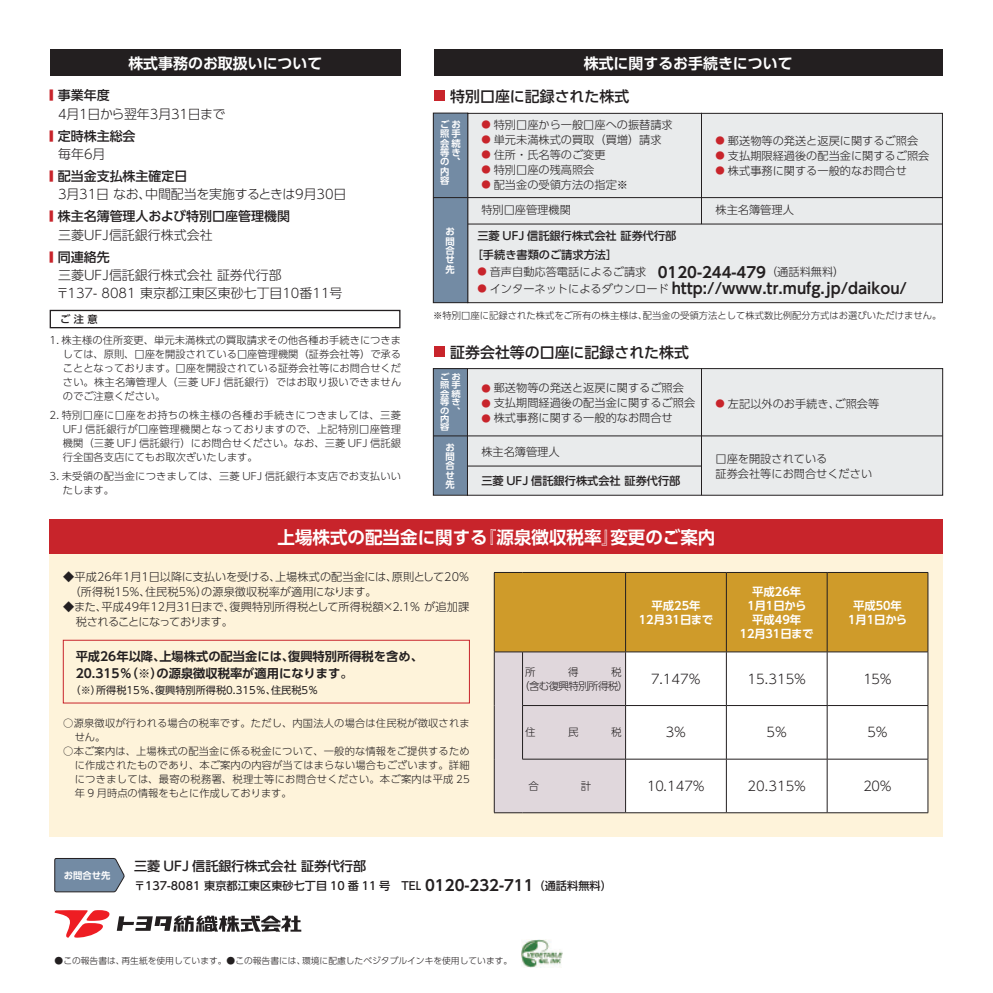
<style>
.page{position:relative;width:993px;height:993px;background:#fff}
.page>*{position:absolute;margin:0;border:0;box-sizing:border-box;transform-origin:0 0}
.t1{font:700 17.5px "UD Shin Go Pro De";color:#fff}
.t2{font:700 14.88px "UD Shin Go Pro De";color:#231f20}
.t3{font:500 14.88px "UD Shin Go Pro";color:#231f20}
.t4{font:700 14.88px "UD Shin Go Pro De";color:#fff}
.t5{font:300 13.12px "UD Shin Go Pro";color:#231f20}
.t6{font:500 13.12px "UD Shin Go Pro";color:#231f20}
.t7{font:300 12.95px/18.4px "UD Shin Go Pro";letter-spacing:-.02em;color:#231f20}
.t8{font:300 12.95px/18.4px "UD Shin Go Pro";color:#231f20}
.t9{font:500 12.95px/18.4px "UD Shin Go Pro";color:#231f20}
.t10{font:700 12.25px/17.5px "UD Shin Go Pro De";color:#231f20}
.t11{font:700 11.38px/14px "UD Shin Go Pro De";letter-spacing:-.01em;color:#fff;text-align:center}
.t12{font:700 11.38px/14px "UD Shin Go Pro De";letter-spacing:-.08em;color:#fff;text-align:center}
.t13{font:300 11.2px/14.9px "UD Shin Go Pro";color:#231f20}
.t14{font:500 11.2px "UD Shin Go Pro";color:#231f20}
.t15{font:300 10.5px/14px "UD Shin Go Pro";letter-spacing:-.06em;color:#231f20}
.t16{font:300 10.33px/14px "UD Shin Go Pro";letter-spacing:.015em;color:#231f20;text-align:justify}
.t17{font:500 10.33px "UD Shin Go Pro";color:#231f20}
.t18{font:10.15px "UD Shin Go Pro";color:#231f20}
.t19{font:300 9.28px "UD Shin Go Pro";color:#231f20}
.t20{font:700 9.28px/9.3px "UD Shin Go Pro De";color:#fff;text-align:justify}
.t21{font:300 8.75px "UD Shin Go Pro";color:#231f20}
.t22{font:700 8.4px/8.4px "UD Shin Go Pro De";color:#fff;scale:1.11 1}
.s1{font-weight:500;color:#c8242b}
.s2{font-weight:500}
.s3{color:#c8242b}
.s4{font-weight:300}
.s5{font-size:9.28px;color:#c8242b}
.s6{font-family:"UD Shin Go Pro De";font-weight:700;font-size:14.88px}
.s7{font-family:"UD Shin Go Pro";font-weight:300;font-size:9.28px;color:#c8242b}
.s8{font-family:"UD Shin Go Pro";font-weight:300;font-size:11.2px}
</style>
<div class="page">
<div style="left:50px;top:552px;width:893px;height:284px;background:#fef3da"></div>
<div style="left:467px;top:113px;width:475px;height:189px;background:#e9ebec"></div>
<div style="left:467px;top:113px;width:475px;height:190px;border:1px solid #231f20"></div>
<div style="left:467px;top:368px;width:475px;height:127px;background:#e9ebec"></div>
<div style="left:467px;top:368px;width:475px;height:127px;border:1px solid #231f20"></div>
<div style="left:50px;top:50px;width:350px;height:26px;background:#231f20"></div>
<div style="left:50px;top:518px;width:893px;height:35px;background:#c8242b"></div>
<div style="left:63px;top:639px;width:406px;height:64px;border:1px solid #c8242b"></div>
<div style="left:433px;top:50px;width:509px;height:26px;background:#231f20"></div>
<div style="left:50px;top:310px;width:350px;height:18px;border:1px solid #231f20"></div>
<div style="left:434px;top:91px;width:10px;height:10px;background:#c8242b"></div>
<div style="left:434px;top:346px;width:10px;height:10px;background:#c8242b"></div>
<hr style="left:701px;top:113px;width:1px;height:111px;background:#231f20">
<hr style="left:701px;top:368px;width:1px;height:127px;background:#231f20">
<hr style="left:467px;top:197px;width:475px;height:1px;background:#231f20">
<hr style="left:467px;top:435px;width:475px;height:1px;background:#231f20">
<hr style="left:467px;top:224px;width:475px;height:1px;background:#231f20">
<hr style="left:467px;top:465px;width:234px;height:1px;background:#231f20">
<div style="left:433px;top:113px;width:34px;height:189px;background:#738ba4"></div>
<div style="left:433px;top:113px;width:35px;height:190px;border:1px solid #231f20"></div>
<div style="left:433px;top:368px;width:34px;height:127px;background:#738ba4"></div>
<div style="left:433px;top:368px;width:34px;height:127px;border:1px solid #231f20"></div>
<svg style="left:54px;top:858px;width:70px;height:33px;background:#768ba1"></svg>
<hr style="left:433px;top:197px;width:34px;height:1px;background:#231f20">
<hr style="left:433px;top:435px;width:34px;height:1px;background:#231f20">
<svg style="left:117px;top:915px;width:184px;height:16px"></svg>
<svg style="left:54px;top:910px;width:56px;height:27px"></svg>
<img style="left:521px;top:939px;width:41px;height:28px">
<hr style="left:927px;top:572px;width:1px;height:79px;background:#231f20">
<hr style="left:927px;top:652px;width:1px;height:53px;background:#231f20">
<hr style="left:927px;top:705px;width:1px;height:53px;background:#231f20">
<hr style="left:927px;top:759px;width:1px;height:53px;background:#231f20">
<svg style="left:494px;top:572px;width:433px;height:241px;background:#e3d0ad"></svg>
<hr style="left:522px;top:812px;width:103px;height:1px;background:#231f20">
<hr style="left:625px;top:812px;width:101px;height:1px;background:#231f20">
<hr style="left:726px;top:812px;width:100px;height:1px;background:#231f20">
<hr style="left:826px;top:812px;width:101px;height:1px;background:#231f20">
<h2 class="t4" style="left:128px;top:51px;width:195px">株式事務のお取扱いについて</h2>
<h2 class="t4" style="left:583px;top:51px;width:210px">株式に関するお手続きについて</h2>
<p class="t7" style="left:58px;top:86px;width:169px;text-indent:-8px"><span class="s1">■</span> <span class="s2">事業年度<br></span>4月1日から翌年3月31日まで</p>
<p class="t9" style="left:58px;top:126px;width:79px;text-indent:-8px"><span class="s3">■</span> 定時株主総会<span class="s4">毎年6月</span></p>
<p class="t7" style="left:58px;top:166px;width:289px;text-indent:-8px"><span class="s1">■</span> <span class="s2">配当金支払株主確定日<br></span>3月31日 なお、中間配当を実施するときは9月30日</p>
<p class="t9" style="left:58px;top:207px;width:233px;text-indent:-8px"><span class="s3">■</span> 株主名簿管理人および特別口座管理機関<span class="s4">三菱ＵＦＪ信託銀行株式会社</span></p>
<p class="t8" style="left:56px;top:247px;width:288px;text-indent:-7px"><span class="s1">■</span> <span class="s2">同連絡先<br></span>三菱UFJ信託銀行株式会社 証券代行部<br>〒137- 8081 東京都江東区東砂七丁目10番11号</p>
<p class="t17" style="left:60px;top:311px;width:39px">ご 注 意</p>
<p class="t16" style="left:63px;top:332px;width:340px;text-indent:-13px">1. 株主様の住所変更、単元未満株式の買取請求その他各種お手続きにつきましては、原則、口座を開設されている口座管理機関（証券会社等）で承ることとなっております。口座を開設されている証券会社等にお問合せください。株主名簿管理人（三菱 UFJ 信託銀行）ではお取り扱いできませんのでご注意ください。</p>
<p class="t16" style="left:63px;top:407px;width:339px;text-indent:-13px">2. 特別口座に口座をお持ちの株主様の各種お手続きにつきましては、三菱UFJ 信託銀行が口座管理機関となっておりますので、上記特別口座管理機関（三菱 UFJ 信託銀行）にお問合せください。なお、三菱 UFJ 信託銀行全国各支店にてもお取次ぎいたします。</p>
<p class="t16" style="left:63px;top:468px;width:339px;text-indent:-13px">3. 未受領の配当金につきましては、三菱 UFJ 信託銀行本支店でお支払いいたします。</p>
<h2 class="t3" style="left:450px;top:84px;width:180px">特別口座に記録された株式</h2>
<p class="t20" style="left:440px;top:119px;width:22px;text-align:left">ごお照手会続等きの、内<br>容</p>
<p class="t13" style="left:481px;top:117px;width:193px"><span class="s5">●</span> 特別口座から一般口座への振替請求</p>
<p class="t13" style="left:481px;top:132px;width:182px"><span class="s5">●</span> 単元未満株式の買取（買増）請求</p>
<p class="t13" style="left:481px;top:147px;width:126px"><span class="s5">●</span> 住所・氏名等のご変更</p>
<p class="t13" style="left:481px;top:162px;width:115px"><span class="s5">●</span> 特別口座の残高照会</p>
<p class="t13" style="left:481px;top:176px;width:148px"><span class="s5">●</span> 配当金の受領方法の指定※</p>
<p class="t13" style="left:481px;top:202px;width:91px">特別口座管理機関</p>
<p class="t13" style="left:715px;top:133px;width:204px"><span class="s5">●</span> 郵送物等の発送と返戻に関するご照会</p>
<p class="t13" style="left:715px;top:148px;width:215px"><span class="s5">●</span> 支払期限経過後の配当金に関するご照会</p>
<p class="t13" style="left:715px;top:163px;width:193px"><span class="s5">●</span> 株式事務に関する一般的なお問合せ</p>
<p class="t13" style="left:715px;top:202px;width:80px">株主名簿管理人</p>
<p class="t20" style="left:445px;top:227px;width:11px">お問合せ先</p>
<p class="t14" style="left:477px;top:226px;width:200px">三菱 UFJ 信託銀行株式会社 証券代行部</p>
<p class="t14" style="left:471px;top:246px;width:147px">［手続き書類のご請求方法］</p>
<p class="t13" style="left:477px;top:264px;width:368px"><span class="s5">●</span> 音声自動応答電話によるご請求　<span class="s6">0120-244-479</span>（通話料無料）</p>
<h2 class="t2" style="left:477px;top:276px;width:431px"><span class="s7">●</span> <span class="s8">インターネットによるダウンロード</span> http://www.tr.mufg.jp/daikou/</h2>
<p class="t19" style="left:433px;top:307px;width:509px">※特別口座に記録された株式をご所有の株主様は、配当金の受領方法として株式数比例配分方式はお選びいただけません。</p>
<h2 class="t3" style="left:450px;top:340px;width:240px">証券会社等の口座に記録された株式</h2>
<p class="t22" style="left:440px;top:372px;width:20px">ごお照手会続等きの、内<br>容</p>
<p class="t20" style="left:445px;top:442px;width:11px">お問合せ先</p>
<p class="t13" style="left:481px;top:380px;width:204px"><span class="s5">●</span> 郵送物等の発送と返戻に関するご照会</p>
<p class="t13" style="left:481px;top:395px;width:215px"><span class="s5">●</span> 支払期間経過後の配当金に関するご照会</p>
<p class="t13" style="left:481px;top:410px;width:193px"><span class="s5">●</span> 株式事務に関する一般的なお問合せ</p>
<p class="t13" style="left:481px;top:444px;width:80px">株主名簿管理人</p>
<p class="t14" style="left:481px;top:471px;width:200px">三菱 UFJ 信託銀行株式会社 証券代行部</p>
<p class="t13" style="left:715px;top:395px;width:165px"><span class="s5">●</span> 左記以外のお手続き、ご照会等</p>
<p class="t13" style="left:715px;top:450px;width:158px">口座を開設されている<br>証券会社等にお問合せください</p>
<h1 class="t1" style="left:277px;top:522px;width:439px">上場株式の配当金に関する『源泉徴収税率』変更のご案内</h1>
<p class="t13" style="left:70px;top:568px;width:401px;text-indent:-6px">◆平成26年1月1日以降に支払いを受ける、上場株式の配当金には、原則として20％（所得税15％、住民税5％）の源泉徴収税率が適用になります。</p>
<p class="t13" style="left:76px;top:598px;width:395px;text-indent:-12px">◆また、平成49年12月31日まで、復興特別所得税として所得税額×2.1％ が追加課税されることになっております。</p>
<p class="t11" style="left:638px;top:597px;width:76px">平成25年<br>12月31日まで</p>
<p class="t11" style="left:737px;top:583px;width:77px">平成26年<br>１月1日から<br>平成49年<br>１２月３1 日まで</p>
<p class="t12" style="left:845px;top:597px;width:63px">平成５０年<br>１月1日から</p>
<p class="t10" style="left:76px;top:646px;width:348px">平成26年以降、上場株式の配当金には、復興特別所得税を含め、<br>20.315％（※）の源泉徴収税率が適用になります。</p>
<p class="t18" style="left:71px;top:681px;width:249px">（※）所得税15％、復興特別所得税0.315％、住民税5％</p>
<p class="t16" style="left:75px;top:715px;width:396px;text-indent:-11px">○源泉徴収が行われる場合の税率です。ただし、内国法人の場合は住民税が徴収されません。</p>
<p class="t16" style="left:75px;top:743px;width:396px;text-indent:-11px">○本ご案内は、上場株式の配当金に係る税金について、一般的な情報をご提供するために作成されたものであり、本ご案内の内容が当てはまらない場合もございます。詳細につきましては、最寄の税務署、税理士等にお問合せください。本ご案内は平成 25年 9 月時点の情報をもとに作成しております。</p>
<p class="t15" style="left:519px;top:664px;width:111px;text-indent:92px">税（含む復興特別所得税）</p>
<p class="t5" style="left:648px;top:668px;width:54px">７.147％</p>
<p class="t5" style="left:747px;top:668px;width:61px">15.315％</p>
<p class="t5" style="left:860px;top:668px;width:33px">１５％</p>
<p class="t15" style="left:525px;top:724px;width:12px">住</p>
<p class="t15" style="left:568px;top:724px;width:12px">民</p>
<p class="t15" style="left:611px;top:724px;width:12px">税</p>
<p class="t5" style="left:663px;top:721px;width:24px">３％</p>
<p class="t5" style="left:766px;top:721px;width:22px">5％</p>
<p class="t5" style="left:864px;top:721px;width:24px">５％</p>
<p class="t15" style="left:525px;top:664px;width:12px">所</p>
<p class="t15" style="left:568px;top:664px;width:12px">得</p>
<p class="t5" style="left:644px;top:775px;width:62px">１０.147％</p>
<p class="t5" style="left:747px;top:775px;width:61px">20.315％</p>
<p class="t5" style="left:860px;top:775px;width:33px">２０％</p>
<p class="t20" style="left:64px;top:869px;width:48px">お問合せ先</p>
<p class="t6" style="left:134px;top:855px;width:234px">三菱 UFJ 信託銀行株式会社 証券代行部</p>
<p class="t14" style="left:134px;top:876px;width:479px">〒137-8081 東京都江東区東砂七丁目 10 番 11 号　TEL <span class="s6">0120-232-711</span>（通話料無料）</p>
<p class="t21" style="left:55px;top:953px;width:459px">●この報告書は、再生紙を使用しています。●この報告書には、環境に配慮したベジタブルインキを使用しています。</p>
</div>
